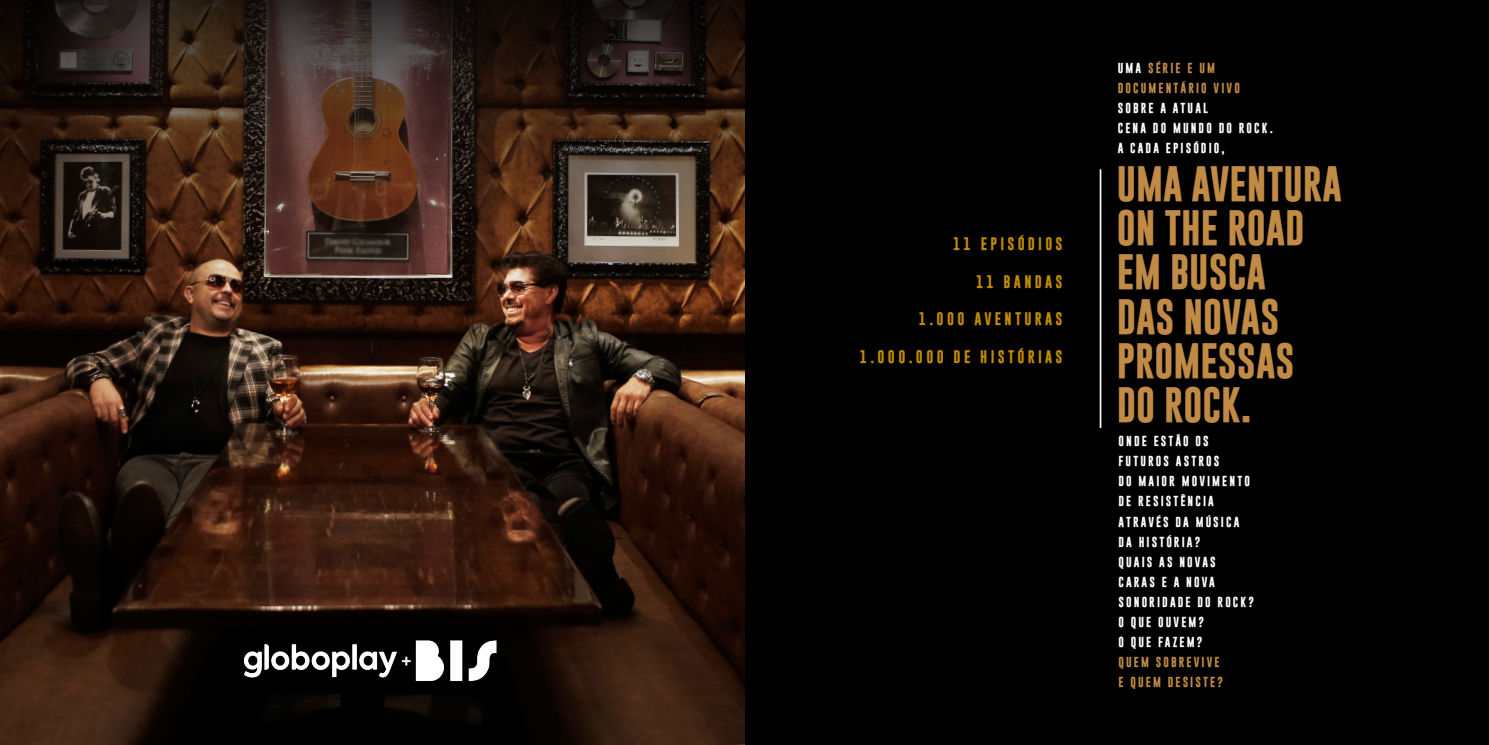
<style>
.page{position:relative;width:1489px;height:745px;background:#fff}
.page>*{position:absolute;margin:0;border:0;box-sizing:border-box;transform-origin:0 0}
.t1{font:700 35.96px/44.1px "Gobold";color:#c18b45}
.t2{font:700 13.12px "Gobold";letter-spacing:.25em;color:#c18b00}
.t3{font:700 10.5px/20px "Gobold";letter-spacing:.2em;color:#fff}
.t4{font:700 10.5px/20px "Gobold";letter-spacing:.2em;color:#c18b43}
.s1{color:#fff}
</style>
<div class="page">
<img style="left:0;top:0;width:745px;height:744px">
<svg style="left:0;top:0;width:744px;height:291px;background:#3a261c"></svg>
<div style="left:745px;top:0;width:743px;height:744px;background:#000"></div>
<hr style="left:1099px;top:169px;width:2px;height:258px;background:#fff">
<img style="left:233px;top:632px;width:269px;height:62px">
<p class="t2" style="left:953px;top:235px;width:111px">11 EPISÓDIOS</p>
<p class="t2" style="left:976px;top:272px;width:88px">11 BANDAS</p>
<p class="t2" style="left:918px;top:310px;width:145px">1.000 AVENTURAS</p>
<p class="t2" style="left:859px;top:347px;width:204px">1.000.000 DE HISTÓRIAS</p>
<p class="t4" style="left:1117px;top:58px;width:124px"><span class="s1">UMA</span> SÉRIE E UM<br>DOCUMENTÁRIO VIVO</p>
<p class="t3" style="left:1117px;top:98px;width:157px">SOBRE A ATUAL<br>CENA DO MUNDO DO ROCK.<br>A CADA EPISÓDIO,</p>
<h1 class="t1" style="left:1116px;top:162px;width:226px">UMA AVENTURA<br>ON THE ROAD<br>EM BUSCA<br>DAS NOVAS<br>PROMESSAS<br>DO ROCK.</h1>
<p class="t3" style="left:1118px;top:431px;width:137px">ONDE ESTÃO OS<br>FUTUROS ASTROS<br>DO MAIOR MOVIMENTO<br>DE RESISTÊNCIA<br>ATRAVÉS DA MÚSICA<br>DA HISTÓRIA?<br>QUAIS AS NOVAS<br>CARAS E A NOVA<br>SONORIDADE DO ROCK?<br>O QUE OUVEM?<br>O QUE FAZEM?</p>
<p class="t4" style="left:1118px;top:651px;width:106px">QUEM SOBREVIVE<br>E QUEM DESISTE?</p>
</div>
